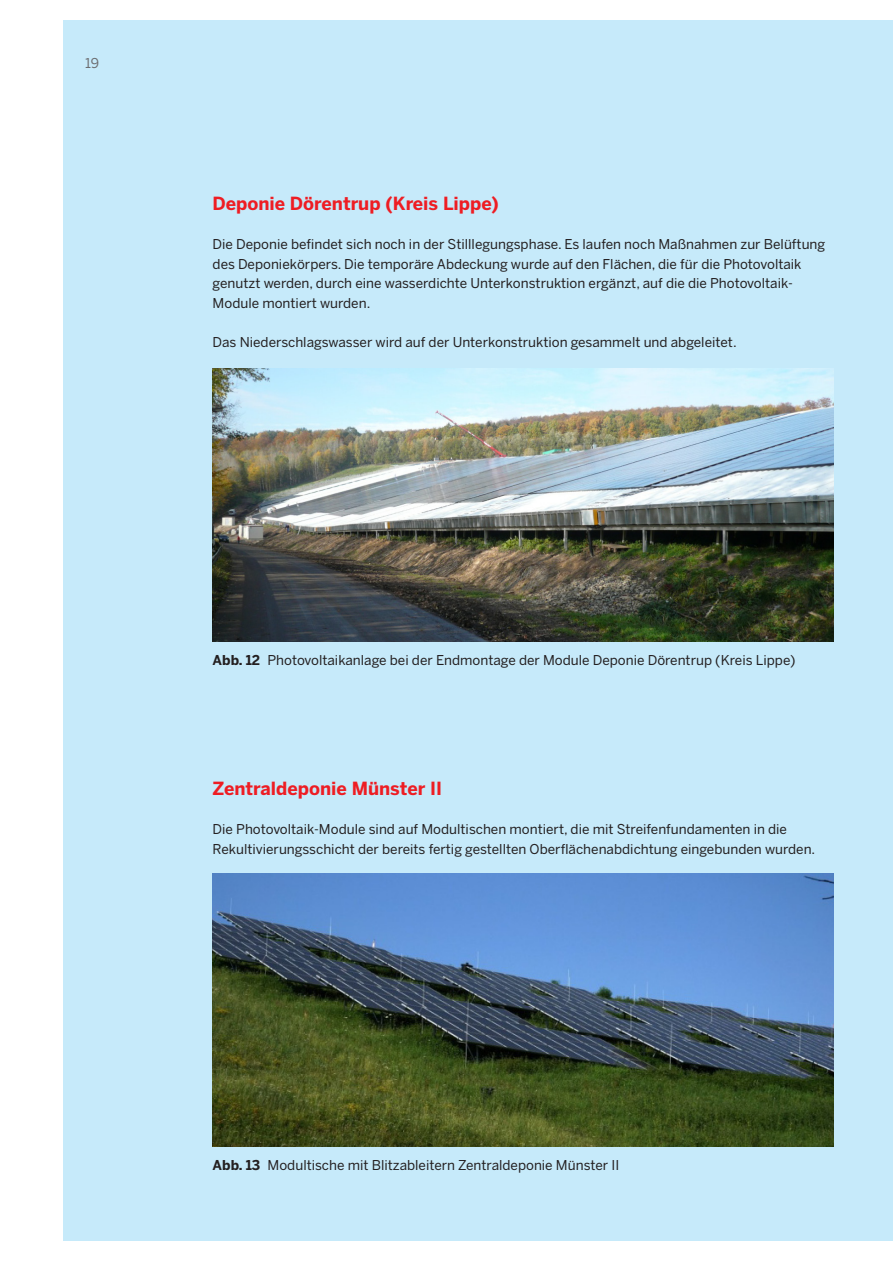
<style>
.page{position:relative;width:893px;height:1263px;background:#fff}
.page>*{position:absolute;margin:0;border:0;box-sizing:border-box;transform-origin:0 0}
.t1{font:700 18px "Benton Sans";color:#ee1d23}
.t2{font:13.5px/19.5px "Benton Sans";color:#231f20}
.t3{font:13.5px "Benton Sans";color:#6c6d70}
.s1{font-weight:700}
</style>
<div class="page">
<div style="left:64px;top:20px;width:829px;height:1221px;background:#c6eafa"></div>
<img style="left:213px;top:873px;width:620px;height:273px">
<img style="left:213px;top:368px;width:620px;height:273px">
<p class="t3" style="left:85px;top:55px;width:16px">19</p>
<h1 class="t1" style="left:213px;top:193px;width:288px">Deponie Dörentrup (Kreis Lippe)</h1>
<p class="t2" style="left:213px;top:234px;width:614px">Die Deponie befindet sich noch in der Stilllegungsphase. Es laufen noch Maßnahmen zur Belüftung des Deponiekörpers. Die temporäre Abdeckung wurde auf den Flächen, die für die Photovoltaik genutzt werden, durch eine wasserdichte Unterkonstruktion ergänzt, auf die die Photovoltaik-Module montiert wurden.</p>
<p class="t2" style="left:213px;top:332px;width:526px">Das Niederschlagswasser wird auf der Unterkonstruktion gesammelt und abgeleitet.</p>
<p class="t2" style="left:213px;top:650px;width:584px"><span class="s1">Abb. 12</span> Photovoltaikanlage bei der Endmontage der Module Deponie Dörentrup (Kreis Lippe)</p>
<h1 class="t1" style="left:213px;top:778px;width:231px">Zentraldeponie Münster II</h1>
<p class="t2" style="left:213px;top:819px;width:604px">Die Photovoltaik-Module sind auf Modultischen montiert, die mit Streifenfundamenten in die<br>Rekultivierungsschicht der bereits fertig gestellten Oberflächenabdichtung eingebunden wurden.</p>
<p class="t2" style="left:213px;top:1155px;width:408px"><span class="s1">Abb. 13</span> Modultische mit Blitzableitern Zentraldeponie Münster II</p>
</div>
